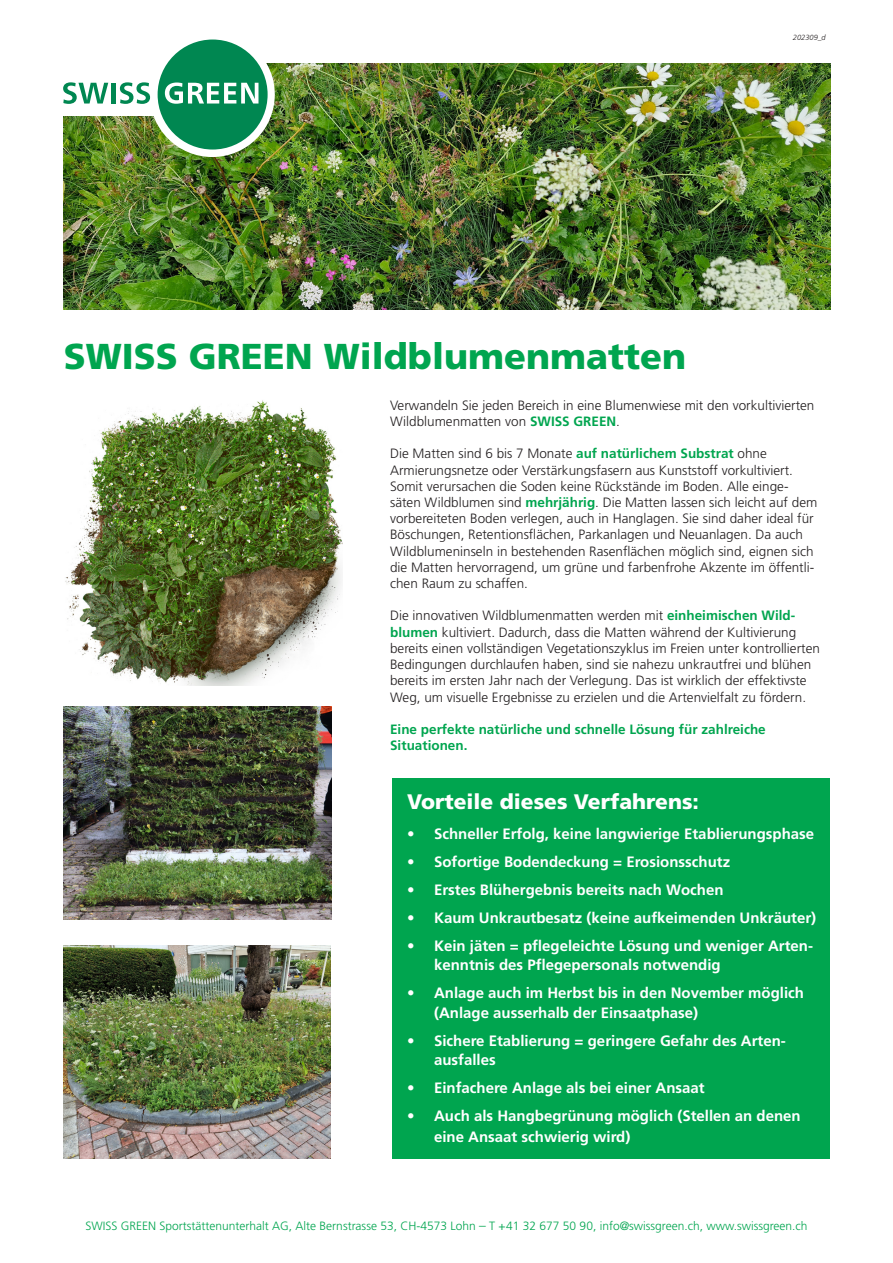
<style>
.page{position:relative;width:893px;height:1263px;background:#fff}
.page>*{position:absolute;margin:0;border:0;box-sizing:border-box;transform-origin:0 0}
.t1{font:900 36px "Frutiger LT Std";color:#00a54f}
.t2{font:900 21px "Frutiger LT Std";color:#fff}
.t3{font:700 15px/19.5px "Frutiger LT Std";color:#fff}
.Text{font:300 13.5px/16.2px "Frutiger LT Std";color:#231f20}
.Text-2{font:700 13.5px/16.2px "Frutiger LT Std";color:#00a54f}
.Text-3{font:300 12px "Frutiger LT Std";color:#00a54f}
.t4{font:italic 300 7.5px "Frutiger LT Std";color:#231f20}
.s1{font-weight:700;color:#00a54f}
.s2{font-stretch:condensed;font-size:13.5px}
</style>
<div class="page">
<img style="left:64px;top:64px;width:767px;height:245px">
<div style="left:150px;top:32px;width:125px;height:125px;border:15px solid #fff;border-radius:50%"></div>
<div style="left:0;top:0;width:165px;height:115px;background:#fff"></div>
<div style="left:158px;top:40px;width:110px;height:110px;background:#008751;border-radius:50%"></div>
<svg style="left:63px;top:82px;width:45px;height:22px"></svg>
<div style="left:111px;top:83px;width:5px;height:21px;background:#008751"></div>
<svg style="left:120px;top:82px;width:30px;height:22px"></svg>
<svg style="left:165px;top:83px;width:93px;height:21px"></svg>
<div style="left:392px;top:778px;width:437px;height:380px;background:#00a54f"></div>
<img style="left:65px;top:400px;width:277px;height:286px">
<img style="left:64px;top:706px;width:268px;height:213px">
<img style="left:64px;top:946px;width:267px;height:212px">
<p class="t4" style="left:793px;top:33px;width:34px">202309_d</p>
<p class="t1" style="left:64px;top:335px;width:624px">SWISS GREEN Wildblumenmatten</p>
<p class="Text" style="left:390px;top:397px;width:426px">Verwandeln Sie jeden Bereich in eine Blumenwiese mit den vorkultivierten<br>Wildblumenmatten von <span class="s1">SWISS GREEN</span>.</p>
<p class="Text" style="left:390px;top:446px;width:429px">Die Matten sind 6 bis 7 Monate <span class="s1">auf natürlichem Substrat</span> ohne Armierungsnetze oder Verstärkungsfasern aus Kunststoff vorkultiviert.<br>Somit verursachen die Soden keine Rückstände im Boden. Alle einge&shy;säten Wildblumen sind <span class="s1">mehrjährig</span>. Die Matten lassen sich leicht auf dem vorbereiteten Boden verlegen, auch in Hanglagen. Sie sind daher ideal für Böschungen, Retentionsflächen, Parkanlagen und Neuanlagen. Da auch Wildblumeninseln in bestehenden Rasenflächen möglich sind, eignen sich die Matten hervorragend, um grüne und farbenfrohe Akzente im öffentli&shy;chen Raum zu schaffen.</p>
<p class="Text" style="left:390px;top:608px;width:431px">Die innovativen Wildblumenmatten werden mit <span class="s1">einheimischen Wild&shy;blumen</span> kultiviert. Dadurch, dass die Matten während der Kultivierung bereits einen vollständigen Vegetationszyklus im Freien unter kontrollierten Bedingungen durchlaufen haben, sind sie nahezu unkrautfrei und blühen bereits im ersten Jahr nach der Verlegung. Das ist wirklich der effektivste Weg, um visuelle Ergebnisse zu erzielen und die Artenvielfalt zu fördern.</p>
<p class="Text-2" style="left:390px;top:721px;width:377px">Eine perfekte natürliche und schnelle Lösung für zahlreiche<br>Situationen.</p>
<p class="t2" style="left:407px;top:788px;width:293px">Vorteile dieses Verfahrens:</p>
<p class="t3" style="left:407px;top:824px;width:409px">• Schneller Erfolg, keine langwierige Etablierungsphase</p>
<p class="t3" style="left:407px;top:852px;width:325px">• Sofortige Bodendeckung = Erosionsschutz</p>
<p class="t3" style="left:407px;top:880px;width:318px">• Erstes Blühergebnis bereits nach Wochen</p>
<p class="t3" style="left:407px;top:908px;width:411px">• Kaum Unkrautbesatz (keine aufkeimenden Unkräuter)</p>
<p class="t3" style="left:434px;top:936px;width:381px;text-indent:-27px">• Kein jäten = pflegeleichte Lösung und weniger Arten&shy;kenntnis des Pflegepersonals notwendig</p>
<p class="t3" style="left:434px;top:983px;width:372px;text-indent:-27px">• Anlage auch im Herbst bis in den November möglich (Anlage ausserhalb der Einsaatphase)</p>
<p class="t3" style="left:434px;top:1031px;width:353px;text-indent:-27px">• Sichere Etablierung = geringere Gefahr des Arten&shy;ausfalles</p>
<p class="t3" style="left:407px;top:1078px;width:299px">• Einfachere Anlage als bei einer Ansaat</p>
<p class="t3" style="left:434px;top:1106px;width:368px;line-height:21px;text-indent:-27px">• Auch als Hangbegrünung möglich (Stellen an denen eine Ansaat schwierig wird)</p>
<p class="Text-3" style="left:85px;top:1219px;width:724px">SWISS GREEN Sportstättenunterhalt AG, Alte Bernstrasse 53, CH-4573 Lohn <span class="s2">–</span> T +41 32 677 50 90, info@swissgreen.ch, www.swissgreen.ch</p>
</div>
